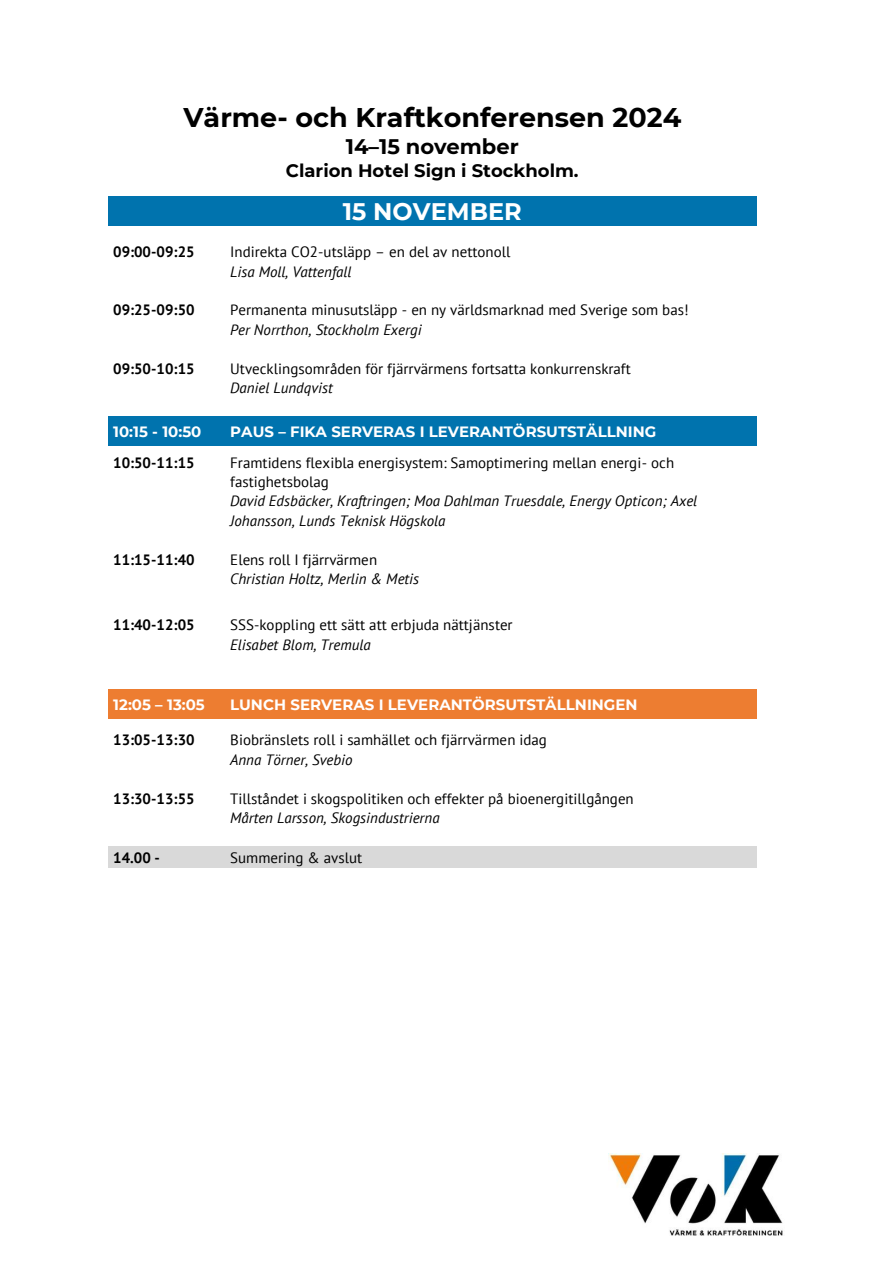
<style>
.page{position:relative;width:893px;height:1263px;background:#fff}
.page>*{position:absolute;margin:0;border:0;box-sizing:border-box;transform-origin:0 0}
.t1{font:700 27px "Montserrat";color:#000}
.t2{font:700 24px "Montserrat";color:#fff}
.t3{font:700 21px "Montserrat";color:#000}
.t4{font:700 18px "Montserrat";color:#000}
.Brödtext{font:15px "PT Sans";color:#000}
.Brödtext-2{font:italic 15px/19.5px "PT Sans";color:#000}
.Brödtext-3{font:700 15px "Montserrat";color:#fff}
.Brödtext-4{font:700 15px "PT Sans";color:#000}
</style>
<div class="page">
<img style="left:609px;top:1153px;width:174px;height:83px">
<div style="left:113px;top:196px;width:638px;height:30px;background:#0073ae"></div>
<div style="left:108px;top:417px;width:117px;height:29px;background:#0073ae"></div>
<div style="left:225px;top:417px;width:532px;height:29px;background:#0073ae"></div>
<div style="left:108px;top:689px;width:117px;height:30px;background:#ed7d31"></div>
<div style="left:225px;top:689px;width:532px;height:30px;background:#ed7d31"></div>
<div style="left:108px;top:846px;width:117px;height:22px;background:#d9d9d9"></div>
<div style="left:225px;top:846px;width:301px;height:22px;background:#d9d9d9"></div>
<div style="left:526px;top:846px;width:231px;height:22px;background:#d9d9d9"></div>
<h1 class="t1" style="left:183px;top:101px;width:500px">Värme- och Kraftkonferensen 2024</h1>
<h3 class="t3" style="left:346px;top:134px;width:174px">14–15 november</h3>
<p class="t4" style="left:286px;top:160px;width:294px">Clarion Hotel Sign i Stockholm.</p>
<h2 class="t2" style="left:343px;top:196px;width:180px">15 NOVEMBER</h2>
<p class="Brödtext-4" style="left:113px;top:242px;width:83px">09:00-09:25</p>
<p class="Brödtext" style="left:230px;top:242px;width:282px">Indirekta CO2-utsläpp – en del av nettonoll</p>
<p class="Brödtext-2" style="left:230px;top:261px;width:123px">Lisa Moll, Vattenfall</p>
<p class="Brödtext-4" style="left:113px;top:300px;width:83px">09:25-09:50</p>
<p class="Brödtext" style="left:230px;top:300px;width:460px">Permanenta minusutsläpp - en ny världsmarknad med Sverige som bas!</p>
<p class="Brödtext-2" style="left:230px;top:320px;width:193px">Per Norrthon, Stockholm Exergi</p>
<p class="Brödtext-4" style="left:113px;top:358px;width:83px">09:50-10:15</p>
<p class="Brödtext" style="left:230px;top:358px;width:402px">Utvecklingsområden för fjärrvärmens fortsatta konkurrenskraft</p>
<p class="Brödtext-2" style="left:230px;top:378px;width:104px">Daniel Lundqvist</p>
<p class="Brödtext-3" style="left:113px;top:422px;width:90px">10:15 - 10:50</p>
<p class="Brödtext-3" style="left:230px;top:422px;width:428px">PAUS – FIKA SERVERAS I LEVERANTÖRSUTSTÄLLNING</p>
<p class="Brödtext-4" style="left:113px;top:452px;width:83px">10:50-11:15</p>
<p class="Brödtext" style="left:230px;top:452px;width:446px">Framtidens flexibla energisystem: Samoptimering mellan energi- och</p>
<p class="Brödtext" style="left:230px;top:472px;width:100px">fastighetsbolag</p>
<p class="Brödtext-2" style="left:230px;top:491px;width:469px">David Edsbäcker, Kraftringen; Moa Dahlman Truesdale, Energy Opticon; Axel<br>Johansson, Lunds Teknisk Högskola</p>
<p class="Brödtext-4" style="left:113px;top:549px;width:83px">11:15-11:40</p>
<p class="Brödtext" style="left:230px;top:549px;width:148px">Elens roll I fjärrvärmen</p>
<p class="Brödtext-2" style="left:230px;top:569px;width:190px">Christian Holtz, Merlin &amp; Metis</p>
<p class="Brödtext-4" style="left:113px;top:615px;width:83px">11:40-12:05</p>
<p class="Brödtext" style="left:230px;top:615px;width:284px">SSS-koppling ett sätt att erbjuda nättjänster</p>
<p class="Brödtext-2" style="left:230px;top:634px;width:142px">Elisabet Blom, Tremula</p>
<p class="Brödtext-3" style="left:113px;top:695px;width:93px">12:05 – 13:05</p>
<p class="Brödtext-3" style="left:230px;top:695px;width:409px">LUNCH SERVERAS I LEVERANTÖRSUTSTÄLLNINGEN</p>
<p class="Brödtext-4" style="left:113px;top:730px;width:83px">13:05-13:30</p>
<p class="Brödtext" style="left:230px;top:730px;width:318px">Biobränslets roll i samhället och fjärrvärmen idag</p>
<p class="Brödtext-2" style="left:230px;top:749px;width:124px">Anna Törner, Svebio</p>
<p class="Brödtext-4" style="left:113px;top:788px;width:83px">13:30-13:55</p>
<p class="Brödtext" style="left:230px;top:788px;width:405px">Tillståndet i skogspolitiken och effekter på bioenergitillgången</p>
<p class="Brödtext-2" style="left:230px;top:808px;width:211px">Mårten Larsson, Skogsindustrierna</p>
<p class="Brödtext-4" style="left:113px;top:847px;width:48px">14.00 -</p>
<p class="Brödtext" style="left:230px;top:847px;width:133px">Summering &amp; avslut</p>
</div>
